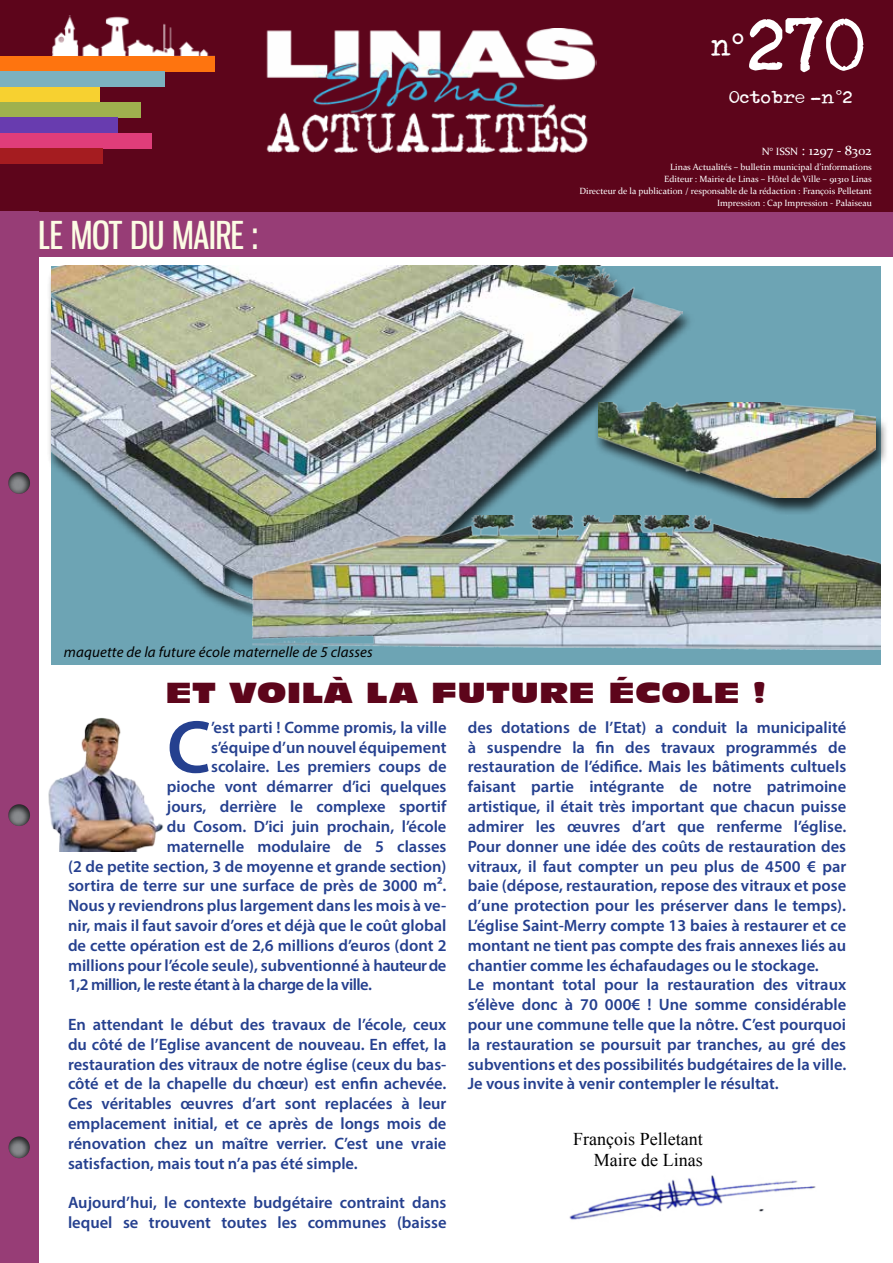
<style>
.page{position:relative;width:893px;height:1263px;background:#fff}
.page>*{position:absolute;margin:0;border:0;box-sizing:border-box;transform-origin:0 0}
.t1{font:600 75.3px "Myriad Pro";color:#25408f}
.t2{font:75px "Typenoksidi";color:#fff}
.t3{font:37.5px "Gnuolane Free";color:#fcfce4}
.t4{font:30px "Typenoksidi";color:#fff}
.t5{font:27px "Incised 901 BT Nord";letter-spacing:.03em;color:#5d051b}
.t6{font:18px/21px "Times New Roman";color:#000;text-align:right}
.t7{font:17.55px "Typenoksidi";letter-spacing:.01em;color:#fff;scale:1.11 1}
.t8{font:600 16.5px/19.8px "Myriad Pro";color:#25408f}
.t9{font:600 16.5px "Myriad Pro";letter-spacing:-.03em;color:#25408f}
.t10{font:italic 15px "Myriad Pro";letter-spacing:.01em;color:#000}
.t11{font:13.5px "Constantia";letter-spacing:-.005em;color:#fff}
.t12{font:9px/12px "Constantia";color:#fff;text-align:right}
.s1{font-family:"Times New Roman";font-weight:700;font-size:31.5px}
.s2{font-family:"Arial"}
.s3{font-size:10.5px}
.s4{font-size:14.25px}
</style>
<div class="page">
<div style="left:51px;top:266px;width:829px;height:398px;background:#6da4b4"></div>
<img style="left:569px;top:1175px;width:247px;height:45px">
<div style="left:0;top:0;width:893px;height:212px;background:#5d051b"></div>
<img style="left:52px;top:16px;width:162px;height:40px">
<img style="left:266px;top:29px;width:330px;height:124px">
<div style="left:0;top:212px;width:893px;height:45px;background:#973d76"></div>
<img style="left:48px;top:718px;width:116px;height:133px">
<div style="left:0;top:56px;width:215px;height:16px;background:#fe740f"></div>
<div style="left:0;top:72px;width:164px;height:15px;background:#7cb1bf"></div>
<div style="left:0;top:87px;width:100px;height:15px;background:#f7d130"></div>
<div style="left:0;top:102px;width:141px;height:16px;background:#9fb14e"></div>
<div style="left:0;top:118px;width:117px;height:15px;background:#683caf"></div>
<div style="left:0;top:133px;width:151px;height:15px;background:#e03d7a"></div>
<div style="left:0;top:148px;width:103px;height:16px;background:#a51c20"></div>
<div style="left:0;top:212px;width:38px;height:1051px;background:#973d76"></div>
<div style="left:5px;top:804px;width:26px;height:24px;background:#000;opacity:.75"></div>
<div style="left:6px;top:1136px;width:25px;height:24px;background:#000;opacity:.75"></div>
<div style="left:5px;top:471px;width:26px;height:24px;background:#000;opacity:.75"></div>
<div style="left:46px;top:265px;width:649px;height:362px;background:#000;opacity:.75"></div>
<img style="left:51px;top:266px;width:632px;height:344px">
<div style="left:594px;top:402px;width:295px;height:113px;background:#000;opacity:.75"></div>
<img style="left:598px;top:403px;width:278px;height:95px">
<img style="left:253px;top:515px;width:627px;height:135px">
<h2 class="t2" style="left:749px;top:1px;width:119px">270</h2>
<h3 class="t4" style="left:711px;top:27px;width:34px">n<span class="s1">°</span></h3>
<p class="t7" style="left:729px;top:86px;width:112px">Octobre -n<span class="s2">°</span>2</p>
<p class="t11" style="left:762px;top:141px;width:111px"><span class="s3">N° ISSN</span> <span class="s4">:</span> 1297 - 8302</p>
<h3 class="t3" style="left:38px;top:213px;width:221px">LE MOT DU MAIRE :</h3>
<p class="t10" style="left:64px;top:643px;width:311px">maquette de la future école maternelle de 5 classes</p>
<p class="t12" style="left:579px;top:160px;width:294px">Linas Actualités – bulletin municipal d’informations<br>Editeur : Mairie de Linas – Hôtel de Ville – 91310 Linas<br>Directeur de la publication / responsable de la rédaction : François Pelletant Impression : Cap Impression - Palaiseau</p>
<h3 class="t5" style="left:166px;top:676px;width:601px">ET VOILÀ LA FUTURE ÉCOLE !</h3>
<h1 class="t1" style="left:167px;top:699px;width:46px">C</h1>
<p class="t8" style="left:211px;top:717px;width:237px">’est parti ! Comme promis, la ville</p>
<p class="t8" style="left:211px;top:737px;width:237px">s’équipe d’un nouvel équipement</p>
<p class="t8" style="left:211px;top:757px;width:237px">scolaire. Les premiers coups de</p>
<p class="t8" style="left:167px;top:776px;width:281px">pioche vont démarrer d’ici quelques</p>
<p class="t8" style="left:167px;top:796px;width:281px">jours, derrière le complexe sportif</p>
<p class="t8" style="left:167px;top:816px;width:281px">du Cosom. D’ici juin prochain, l’école</p>
<p class="t8" style="left:167px;top:836px;width:281px">maternelle modulaire de 5 classes</p>
<p class="t8" style="left:68px;top:856px;width:380px">(2 de petite section, 3 de moyenne et grande section)</p>
<p class="t8" style="left:68px;top:875px;width:380px">sortira de terre sur une surface de près de 3000 m².</p>
<p class="t8" style="left:68px;top:895px;width:380px">Nous y reviendrons plus largement dans les mois à ve-</p>
<p class="t8" style="left:68px;top:915px;width:380px">nir, mais il faut savoir d’ores et déjà que le coût global</p>
<p class="t8" style="left:68px;top:935px;width:380px">de cette opération est de 2,6 millions d’euros (dont 2</p>
<p class="t8" style="left:68px;top:955px;width:380px">millions pour l’école seule), subventionné à hauteur de</p>
<p class="t9" style="left:68px;top:974px;width:305px">1,2 million, le reste étant à la charge de la ville.</p>
<p class="t8" style="left:68px;top:1014px;width:380px;text-align:justify">En attendant le début des travaux de l’école, ceux du côté de l’Eglise avancent de nouveau. En effet, la restauration des vitraux de notre église (ceux du bas&shy;côté et de la chapelle du chœur) est enfin achevée.<br>Ces véritables œuvres d’art sont replacées à leur emplacement initial, et ce après de longs mois de rénovation chez un maître verrier. C’est une vraie satisfaction, mais tout n’a pas été simple.</p>
<p class="t8" style="left:68px;top:1192px;width:380px">Aujourd’hui, le contexte budgétaire contraint dans lequel se trouvent toutes les communes (baisse</p>
<p class="t8" style="left:468px;top:717px;width:380px">des dotations de l’Etat) a conduit la municipalité à suspendre la fin des travaux programmés de restauration de l’édifice. Mais les bâtiments cultuels faisant partie intégrante de notre patrimoine artistique, il était très important que chacun puisse admirer les œuvres d’art que renferme l’église.<br>Pour donner une idée des coûts de restauration des vitraux, il faut compter un peu plus de 4500 € par baie (dépose, restauration, repose des vitraux et pose d’une protection pour les préserver dans le temps).<br>L’église Saint-Merry compte 13 baies à restaurer et ce montant ne tient pas compte des frais annexes liés au chantier comme les échafaudages ou le stockage.<br>Le montant total pour la restauration des vitraux s’élève donc à 70 000€ ! Une somme considérable pour une commune telle que la nôtre. C’est pourquoi la restauration se poursuit par tranches, au gré des subventions et des possibilités budgétaires de la ville.<br>Je vous invite à venir contempler le résultat.</p>
<p class="t6" style="left:573px;top:1127px;width:131px">François Pelletant<br>Maire de Linas</p>
</div>
